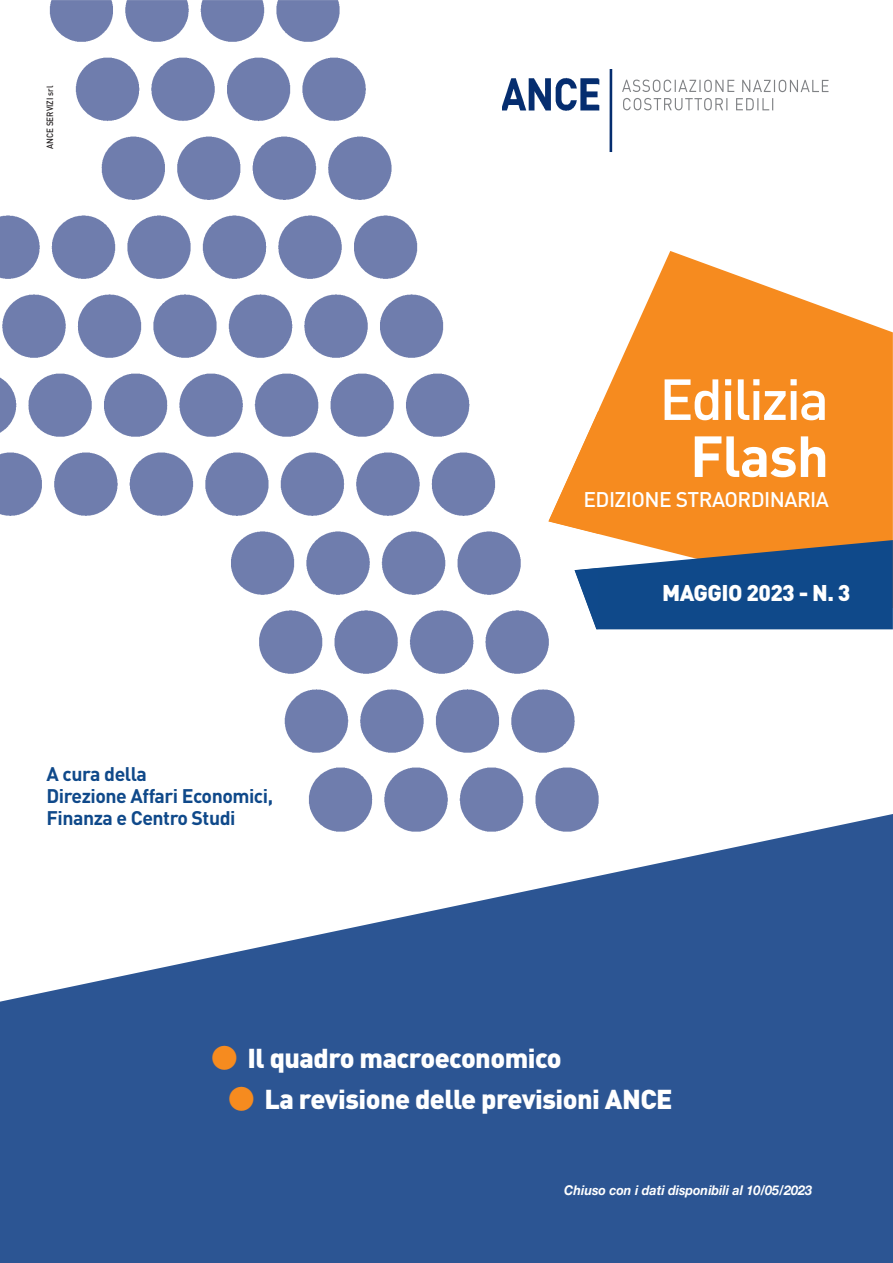
<style>
.page{position:relative;width:893px;height:1263px;background:#fff}
.page>*{position:absolute;margin:0;border:0;box-sizing:border-box;transform-origin:0 0}
.t1{font:500 57px "DIN";letter-spacing:-.04em;color:#fff}
.t2{font:700 57px "DIN";letter-spacing:-.02em;color:#fff}
.t3{font:900 27px "DIN";letter-spacing:-.02em;color:#fff}
.t4{font:900 22.5px "DIN";letter-spacing:-.025em;color:#fff}
.t5{font:500 21px "DIN";letter-spacing:-.025em;color:#fff}
.t6{font:700 19.5px/21.8px "DIN";letter-spacing:-.025em;color:#0f498a}
.t7{font:italic 700 13.5px "Helvetica Neue LT Std";color:#fff;scale:.93 1}
.t8{font:500 9px "DIN";letter-spacing:-.005em;color:#231f20;scale:.9 1}
.s1{color:#f68b1f}
</style>
<div class="page">
<svg style="left:0;top:793px;width:892px;height:470px;fill:#2c5593"></svg>
<svg style="left:622px;top:80px;width:112px;height:12px"></svg>
<svg style="left:742px;top:80px;width:87px;height:12px"></svg>
<svg style="left:623px;top:98px;width:104px;height:12px"></svg>
<svg style="left:736px;top:98px;width:37px;height:12px"></svg>
<hr style="left:609px;top:69px;width:3px;height:83px;background:#052d6f">
<svg style="left:598px;top:251px;width:294px;height:289px;fill:#f68b1f"></svg>
<svg style="left:598px;top:540px;width:294px;height:89px;background:#345a87"></svg>
<img style="left:0;top:0;width:598px;height:831px">
<img style="left:502px;top:69px;width:96px;height:83px">
<img style="left:548px;top:410px;width:50px;height:124px">
<img style="left:574px;top:568px;width:24px;height:61px">
<p class="t8" style="left:47px;top:149px;width:72px;rotate:-90deg">ANCE SERVIZI srl</p>
<p class="t6" style="left:47px;top:765px;width:228px">A cura della<br>Direzione Affari Economici,<br>Finanza e Centro Studi</p>
<h1 class="t1" style="left:659px;top:379px;width:171px">Edilizia</h1>
<h1 class="t2" style="left:690px;top:436px;width:141px">Flash</h1>
<p class="t5" style="left:583px;top:492px;width:247px">EDIZIONE STRAORDINARIA</p>
<p class="t4" style="left:662px;top:585px;width:190px">MAGGIO 2023 - N. 3</p>
<h2 class="t3" style="left:212px;top:1049px;width:351px"><span class="s1">■</span> Il quadro macroeconomico</h2>
<h2 class="t3" style="left:229px;top:1089px;width:445px"><span class="s1">■</span> La revisione delle previsioni ANCE</h2>
<p class="t7" style="left:564px;top:1183px;width:268px">Chiuso con i dati disponibili al 10/05/2023</p>
</div>
